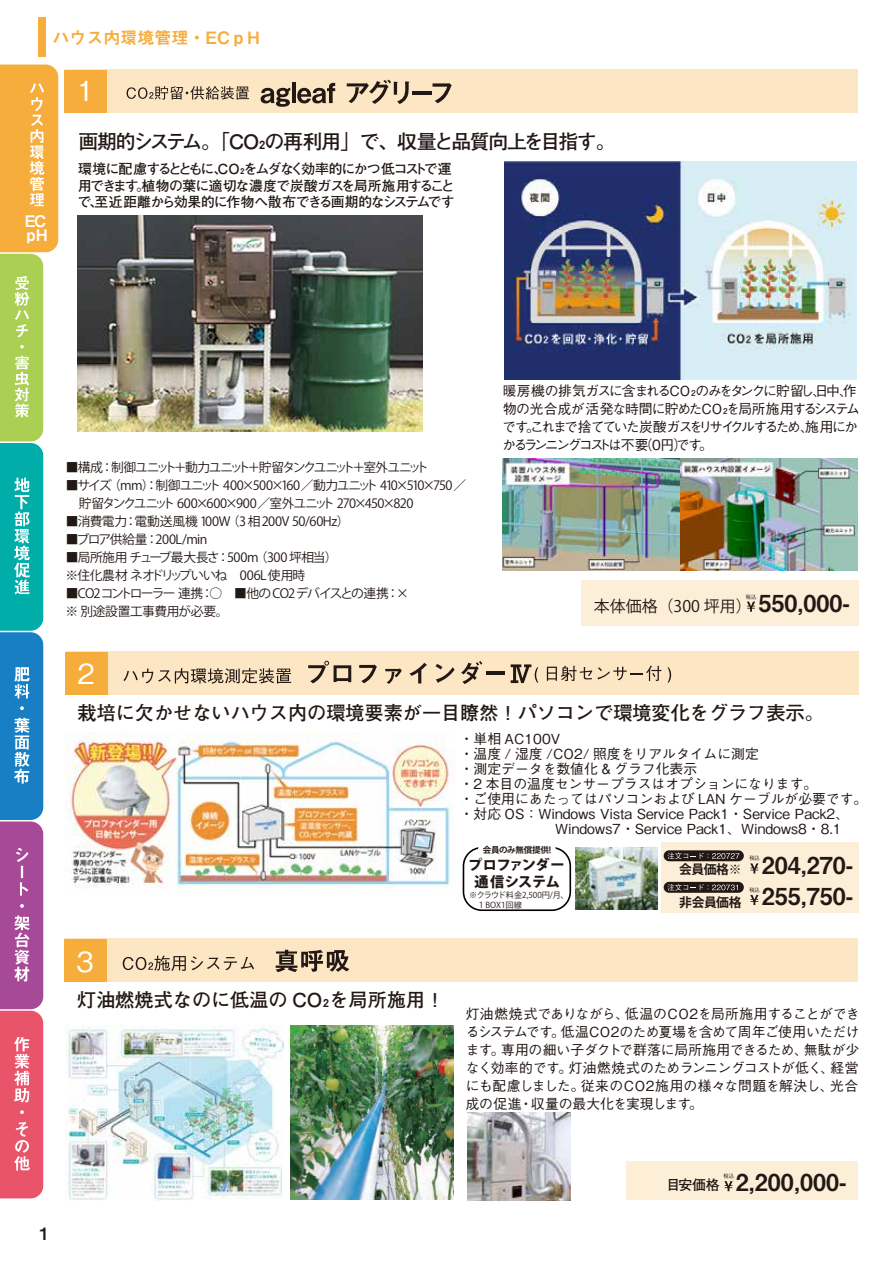
<style>
.page{position:relative;width:893px;height:1263px;background:#fff}
.page>*{position:absolute;margin:0;border:0;box-sizing:border-box;transform-origin:0 0}
.t1{font:500 27.6px "Gothic BBB Pro";color:#fff}
.t2{font:23.4px "Midashi Go Pro MB31";color:#221815}
.t3{font:700 19.8px "Futo Go B101 Pro";letter-spacing:-.07em;color:#221815}
.t4{font:700 19.2px "Futo Go B101 Pro";color:#221815}
.t5{font:16.95px "Midashi Go Pro MB31";color:#f6ad3c}
.t6{font:16.95px "Midashi Go Pro MB31";color:#221815}
.t7{font:15.9px "Koz Go Pr 6 N";color:#221815}
.t8{font:15.9px/13.8px "Midashi Go Pro MB31";color:#fff}
.t9{font:800 14.25px/17px "Koz Go Pr 6 N";letter-spacing:-.03em;color:#221815;text-align:center}
.t10{font:500 13.8px/18px "Gothic BBB Pro";color:#221815;text-align:justify}
.t11{font:500 13.8px/18px "Gothic BBB Pro";letter-spacing:-.115em;color:#221815}
.t12{font:700 13.8px/16.5px "Futo Go B101 Pro";letter-spacing:-.075em;color:#221815}
.t13{font:12.75px/18px "Koz Go Pr 6 N";letter-spacing:-.055em;color:#221815}
.t14{font:12.75px/18px "Koz Go Pr 6 N";letter-spacing:-.075em;color:#221815}
.t15{font:12.75px "Koz Go Pr 6 N";letter-spacing:-.125em;color:#221815}
.t16{font:12.75px "Koz Go Pr 6 N";letter-spacing:-.025em;color:#221815}
.t17{font:700 12.75px "Koz Go Pr 6 N";letter-spacing:-.04em;color:#221815}
.t18{font:700 8.55px "Koz Go Pr 6 N";letter-spacing:-.03em;color:#221815}
.t19{font:8.1px/9.8px "Koz Go Pr 6 N";color:#221815}
.t20{font:500 5.25px "Gothic BBB Pro";color:#221815}
</style>
<div class="page">
<svg style="left:0;top:65px;width:58px;height:1133px"></svg>
<div style="left:38px;top:17px;width:7px;height:39px;background:#f6ad3c"></div>
<div style="left:65px;top:69px;width:793px;height:43px;background:#fce6c4"></div>
<div style="left:65px;top:70px;width:42px;height:42px;background:#f6ad3c"></div>
<svg style="left:127px;top:86px;width:122px;height:14px"></svg>
<svg style="left:261px;top:88px;width:29px;height:19px"></svg>
<hr style="left:292px;top:83px;width:3px;height:20px;background:#221815">
<svg style="left:297px;top:83px;width:38px;height:20px"></svg>
<svg style="left:347px;top:80px;width:62px;height:24px"></svg>
<hr style="left:412px;top:91px;width:20px;height:3px;background:#221815">
<svg style="left:432px;top:83px;width:20px;height:20px"></svg>
<img style="left:505px;top:162px;width:352px;height:218px">
<div style="left:581px;top:580px;width:277px;height:45px;background:#fdeed8"></div>
<svg style="left:747px;top:602px;width:8px;height:10px"></svg>
<img style="left:77px;top:215px;width:346px;height:217px">
<img style="left:502px;top:459px;width:356px;height:111px">
<div style="left:66px;top:651px;width:793px;height:43px;background:#fce6c4"></div>
<div style="left:65px;top:652px;width:42px;height:42px;background:#f6ad3c"></div>
<svg style="left:123px;top:668px;width:168px;height:16px"></svg>
<svg style="left:308px;top:661px;width:43px;height:22px"></svg>
<svg style="left:359px;top:664px;width:18px;height:19px"></svg>
<svg style="left:385px;top:668px;width:17px;height:16px"></svg>
<svg style="left:409px;top:663px;width:18px;height:20px"></svg>
<svg style="left:435px;top:664px;width:20px;height:19px"></svg>
<svg style="left:461px;top:661px;width:21px;height:23px"></svg>
<hr style="left:486px;top:672px;width:18px;height:3px;background:#221815">
<svg style="left:511px;top:664px;width:27px;height:19px"></svg>
<svg style="left:547px;top:665px;width:114px;height:16px"></svg>
<svg style="left:667px;top:667px;width:4px;height:16px"></svg>
<div style="left:661px;top:842px;width:198px;height:71px;background:#fdeed8"></div>
<svg style="left:750px;top:863px;width:8px;height:10px"></svg>
<img style="left:66px;top:732px;width:390px;height:156px">
<div style="left:463px;top:847px;width:108px;height:64px;border:2px solid #040000;border-radius:18px"></div>
<div style="left:478px;top:842px;width:78px;height:15px;background:#fff;border-radius:8px"></div>
<img style="left:575px;top:848px;width:82px;height:61px">
<div style="left:664px;top:850px;width:80px;height:11px;background:#221815;border-radius:5px"></div>
<svg style="left:667px;top:852px;width:72px;height:7px"></svg>
<svg style="left:750px;top:895px;width:8px;height:10px"></svg>
<div style="left:664px;top:882px;width:80px;height:11px;background:#221815;border-radius:5px"></div>
<svg style="left:667px;top:884px;width:71px;height:7px"></svg>
<div style="left:65px;top:938px;width:793px;height:44px;background:#fce6c4"></div>
<div style="left:65px;top:939px;width:42px;height:43px;background:#f6ad3c"></div>
<svg style="left:123px;top:955px;width:131px;height:16px"></svg>
<svg style="left:276px;top:950px;width:73px;height:22px"></svg>
<img style="left:468px;top:1113px;width:102px;height:87px">
<img style="left:65px;top:1025px;width:219px;height:175px">
<img style="left:290px;top:1026px;width:164px;height:173px">
<div style="left:626px;top:1161px;width:232px;height:39px;background:#fdeed8"></div>
<svg style="left:724px;top:1181px;width:9px;height:10px"></svg>
<p class="t5" style="left:53px;top:24px;width:209px">ハウス内環境管理・ECｐH</p>
<h1 class="t1" style="left:77px;top:68px;width:19px">1</h1>
<h3 class="t3" style="left:78px;top:126px;width:539px">画期的システム。「CO₂の再利用」で、収量と品質向上を目指す。</h3>
<p class="t12" style="left:77px;top:159px;width:379px">環境に配慮するとともに、CO₂をムダなく効率的にかつ低コストで運用できます。植物の葉に適切な濃度で炭酸ガスを局所施用することで、至近距離から効果的に作物へ散布できる画期的なシステムです</p>
<p class="t8" style="left:23px;top:212px;width:26px">ECｐH</p>
<p class="t15" style="left:66px;top:460px;width:364px">■構成：制御ユニット＋動力ユニット＋貯留タンクユニット＋室外ユニット</p>
<p class="t14" style="left:66px;top:477px;width:414px">■サイズ（mm）：制御ユニット 400×500×160 ／動力ユニット 410×510×750 ／　　貯留タンクユニット 600×600×900／室外ユニット 270×450×820</p>
<p class="t16" style="left:66px;top:514px;width:285px">■消費電力：電動送風機 100W（3 相200V 50/60Hz）</p>
<p class="t13" style="left:66px;top:531px;width:143px">■ブロア供給量：200L/min</p>
<p class="t13" style="left:66px;top:549px;width:274px">■局所施用 チューブ最大長さ：500m（300 坪相当）※住化農材 ネオドリップいいね　006L使用時</p>
<p class="t13" style="left:66px;top:585px;width:345px">■CO2コントローラー 連携：○　■他の CO2デバイスとの連携：× ※ 別途設置工事費用が必要。</p>
<h1 class="t1" style="left:78px;top:652px;width:19px">2</h1>
<p class="t11" style="left:502px;top:380px;width:359px">暖房機の排気ガスに含まれるCO₂のみをタンクに貯留し、日中、作物の光合成が活発な時間に貯めたCO₂を局所施用するシステムです。これまで捨てていた炭酸ガスをリサイクルするため、施用にかかるランニングコストは不要（0 円）です。</p>
<h2 class="t2" style="left:758px;top:584px;width:93px">550,000-</h2>
<p class="t20" style="left:746px;top:592px;width:12px">税込</p>
<p class="t7" style="left:594px;top:597px;width:159px">本体価格（300 坪用）</p>
<h3 class="t4" style="left:78px;top:697px;width:748px">栽培に欠かせないハウス内の環境要素が一目瞭然！パソコンで環境変化をグラフ表示。</h3>
<p class="t10" style="left:460px;top:728px;width:102px">・単相 AC100V</p>
<p class="t10" style="left:460px;top:743px;width:301px">・温度 / 湿度 /CO2/ 照度をリアルタイムに測定</p>
<p class="t10" style="left:460px;top:758px;width:239px">・測定データを数値化 &amp; グラフ化表示</p>
<p class="t10" style="left:460px;top:773px;width:359px">・2 本目の温度センサープラスはオプションになります。</p>
<p class="t10" style="left:460px;top:788px;width:423px">・ご使用にあたってはパソコンおよび LAN ケーブルが必要です。　</p>
<p class="t10" style="left:460px;top:803px;width:391px">・対応 OS：Windows Vista Service Pack1・Service Pack2、</p>
<p class="t10" style="left:555px;top:818px;width:288px">Windows7・Service Pack1、Windows8・8.1</p>
<p class="t9" style="left:468px;top:856px;width:98px">プロファンダー通信システム</p>
<p class="t18" style="left:483px;top:845px;width:70px">会員のみ無償提供!</p>
<p class="t19" style="left:469px;top:890px;width:101px">※クラウド料金2,500円/月、　１BOX1回線</p>
<h2 class="t2" style="left:762px;top:877px;width:93px">255,750-</h2>
<h2 class="t2" style="left:762px;top:846px;width:93px">204,270-</h2>
<p class="t20" style="left:749px;top:854px;width:12px">税込</p>
<p class="t17" style="left:679px;top:862px;width:64px">会員価格※</p>
<p class="t20" style="left:749px;top:886px;width:12px">税込</p>
<p class="t17" style="left:679px;top:895px;width:64px">非会員価格</p>
<h1 class="t1" style="left:71px;top:939px;width:29px">３</h1>
<h3 class="t4" style="left:77px;top:984px;width:369px">灯油燃焼式なのに低温の CO₂を局所施用！</h3>
<p class="t10" style="left:466px;top:1003px;width:395px">灯油燃焼式でありながら、低温のCO2を局所施用することができるシステムです。低温CO2のため夏場を含めて周年ご使用いただけます。専用の細い子ダクトで群落に局所施用できるため、無駄が少なく効率的です。灯油燃焼式のためランニングコストが低く、経営にも配慮しました。従来のCO2施用の様々な問題を解決し、光合成の促進・収量の最大化を実現します。</p>
<p class="t6" style="left:40px;top:1220px;width:11px">1</p>
<h2 class="t2" style="left:736px;top:1163px;width:112px">2,200,000-</h2>
<p class="t20" style="left:723px;top:1172px;width:12px">税込</p>
<p class="t12" style="left:666px;top:1174px;width:55px">目安価格</p>
</div>
